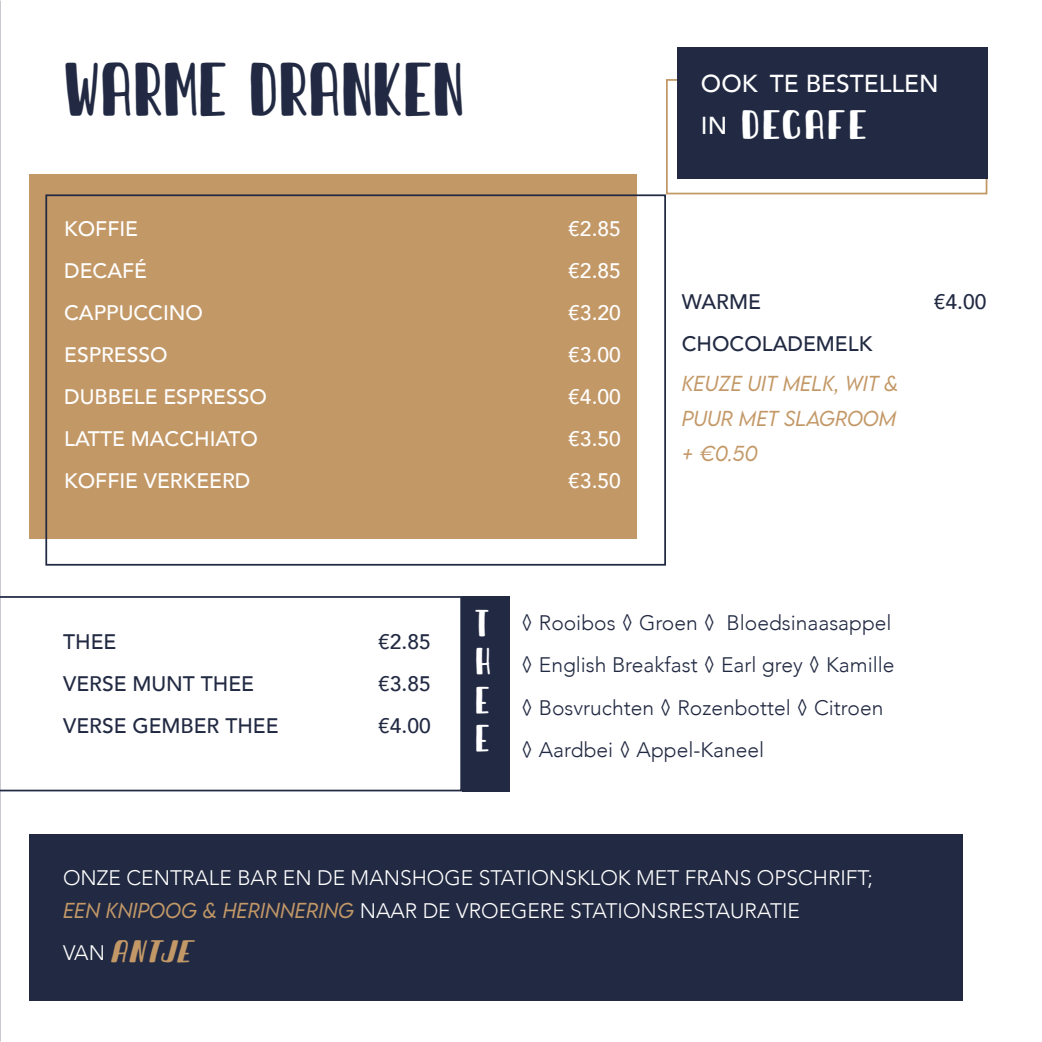
<style>
.page{position:relative;width:1042px;height:1042px;background:#fff}
.page>*{position:absolute;margin:0;border:0;box-sizing:border-box;transform-origin:0 0}
.t1{font:42px "Sunday Best";color:#222a43}
.t2{font:500 24.5px "Avenir";color:#fff}
.t3{font:22.75px "Sunday Best";letter-spacing:.08em;color:#fff;scale:1.18 1}
.t4{font:300 21px/42px "Avenir";color:#222a43}
.t5{font:300 21px/33.2px "Avenir";color:#fff}
.t6{font:500 21px "Avenir";color:#fff}
.t7{font:500 21px "Avenir";color:#222a43}
.t8{font:21px/38.5px "Sunday Best";color:#fff;text-align:justify}
.t9{font:italic 300 19.25px/35px "LEMONMILK";color:#c39867;text-align:justify}
.t10{font:italic 17.5px "Sunday Best";color:#c39867;scale:1.19 1}
.s1{font-family:"Avenir";font-weight:500;font-size:24.5px}
.s2{font-family:"LEMONMILK";font-style:italic;font-size:19.25px;color:#c39867}
.s3{font-family:"Avenir";font-weight:300;font-style:normal;font-size:21px;color:#fff}
</style>
<div class="page">
<div style="left:29px;top:834px;width:933px;height:166px;background:#222a43"></div>
<div style="left:666px;top:79px;width:321px;height:115px;border:2px solid #c39867"></div>
<div style="left:677px;top:47px;width:310px;height:132px;background:#222a43"></div>
<div style="left:30px;top:174px;width:607px;height:364px;background:#c39867"></div>
<div style="left:45px;top:194px;width:621px;height:372px;border:2px solid #222a43"></div>
<div style="left:462px;top:596px;width:47px;height:195px;background:#222a43"></div>
<div style="left:0;top:596px;width:462px;height:195px;border:2px solid #222a43"></div>
<h1 class="t1" style="left:63px;top:64px;width:402px">WARME DRANKEN</h1>
<p class="t2" style="left:701px;top:62px;width:239px">OOK TE BESTELLEN</p>
<p class="t3" style="left:701px;top:111px;width:142px"><span class="s1">IN</span> DECAFE</p>
<p class="t6" style="left:64px;top:211px;width:75px">KOFFIE</p>
<p class="t6" style="left:568px;top:211px;width:54px">€2.85</p>
<p class="t6" style="left:64px;top:253px;width:84px">DECAFÉ</p>
<p class="t6" style="left:568px;top:253px;width:54px">€2.85</p>
<p class="t6" style="left:64px;top:295px;width:140px">CAPPUCCINO</p>
<p class="t6" style="left:568px;top:295px;width:54px">€3.20</p>
<p class="t6" style="left:64px;top:337px;width:105px">ESPRESSO</p>
<p class="t6" style="left:568px;top:337px;width:54px">€3.00</p>
<p class="t6" style="left:64px;top:379px;width:204px">DUBBELE ESPRESSO</p>
<p class="t6" style="left:568px;top:379px;width:54px">€4.00</p>
<p class="t6" style="left:64px;top:421px;width:195px">LATTE MACCHIATO</p>
<p class="t6" style="left:568px;top:421px;width:54px">€3.50</p>
<p class="t6" style="left:64px;top:463px;width:188px">KOFFIE VERKEERD</p>
<p class="t6" style="left:568px;top:463px;width:54px">€3.50</p>
<p class="t7" style="left:682px;top:283px;width:81px">WARME</p>
<p class="t7" style="left:934px;top:283px;width:54px">€4.00</p>
<p class="t7" style="left:682px;top:325px;width:192px">CHOCOLADEMELK</p>
<p class="t9" style="left:682px;top:366px;width:218px">KEUZE UIT MELK, WIT &amp; PUUR MET SLAGROOM + €0.50</p>
<p class="t7" style="left:63px;top:623px;width:55px">THEE</p>
<p class="t7" style="left:378px;top:623px;width:54px">€2.85</p>
<p class="t7" style="left:63px;top:665px;width:192px">VERSE MUNT THEE</p>
<p class="t7" style="left:378px;top:665px;width:54px">€3.85</p>
<p class="t7" style="left:63px;top:707px;width:217px">VERSE GEMBER THEE</p>
<p class="t7" style="left:378px;top:707px;width:54px">€4.00</p>
<p class="t8" style="left:475px;top:603px;width:18px">T H E E</p>
<p class="t4" style="left:521px;top:602px;width:375px">◊ Rooibos ◊ Groen ◊ Bloedsinaasappel ◊ English Breakfast ◊ Earl grey ◊ Kamille ◊ Bosvruchten ◊ Rozenbottel ◊ Citroen ◊ Aardbei ◊ Appel-Kaneel</p>
<p class="t5" style="left:63px;top:861px;width:811px">ONZE CENTRALE BAR EN DE MANSHOGE STATIONSKLOK MET FRANS OPSCHRIFT;<br><span class="s2">EEN KNIPOOG &amp; HERINNERING</span> NAAR DE VROEGERE STATIONSRESTAURATIE</p>
<p class="t10" style="left:63px;top:940px;width:117px"><span class="s3">VA N</span> Antje</p>
</div>
